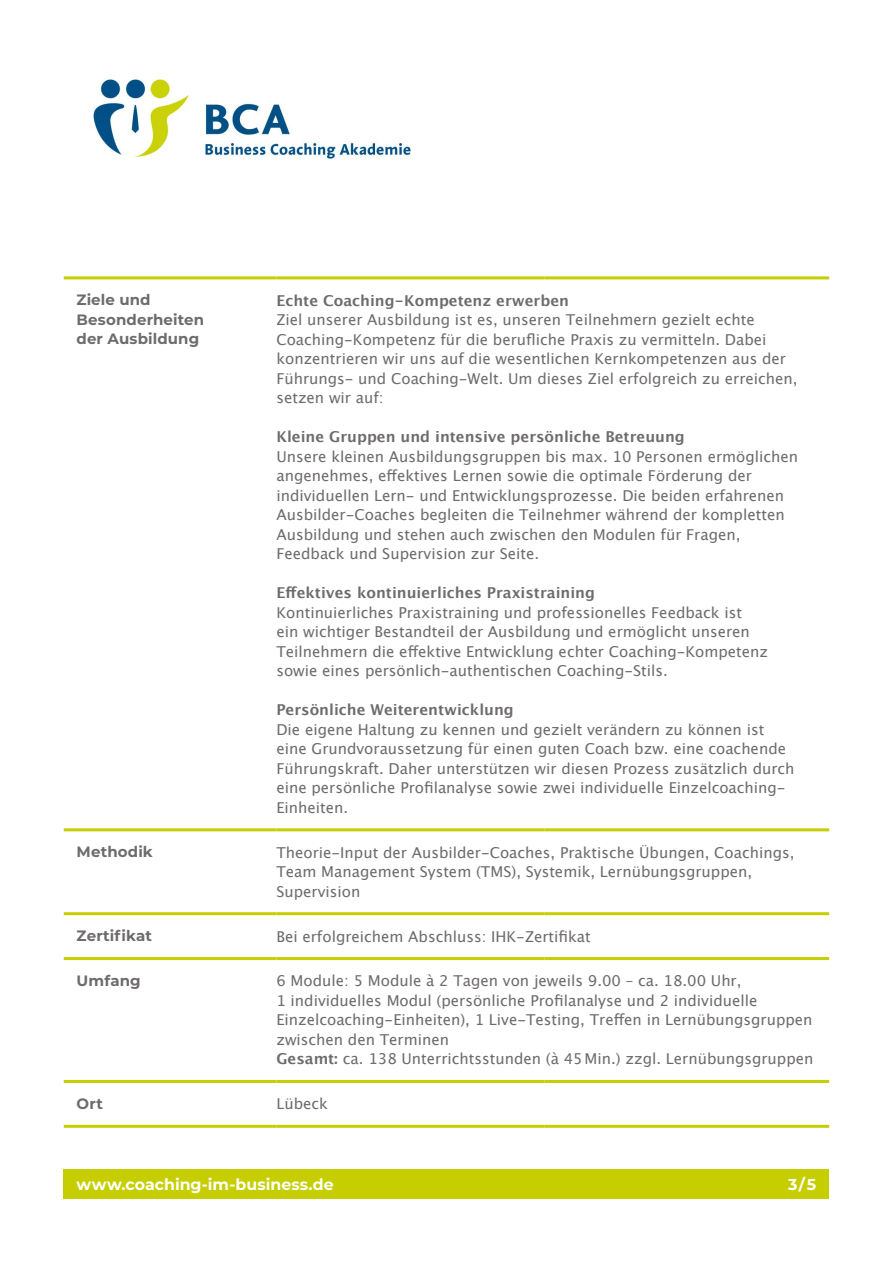
<style>
.page{position:relative;width:893px;height:1263px;background:#fff}
.page>*{position:absolute;margin:0;border:0;box-sizing:border-box;transform-origin:0 0}
.t1{font:700 15.75px "Montserrat";color:#fff}
.t2{font:15px/19.5px "Lucida Grande";color:#6f6b6d}
.t3{font:700 15px "Lucida Grande";color:#6f6b6d}
.t4{font:700 15px/19.5px "Montserrat";letter-spacing:.01em;color:#6f6b6d}
.s1{font-weight:700}
</style>
<div class="page">
<img style="left:93px;top:78px;width:318px;height:81px">
<div style="left:64px;top:1169px;width:765px;height:30px;background:#c6ce00"></div>
<hr style="left:64px;top:276px;width:212px;height:3px;background:#c6ce00">
<hr style="left:276px;top:276px;width:268px;height:3px;background:#c6ce00">
<hr style="left:544px;top:276px;width:285px;height:3px;background:#c6ce00">
<hr style="left:64px;top:828px;width:212px;height:3px;background:#c6ce00">
<hr style="left:276px;top:828px;width:268px;height:3px;background:#c6ce00">
<hr style="left:544px;top:828px;width:285px;height:3px;background:#c6ce00">
<hr style="left:64px;top:912px;width:212px;height:3px;background:#c6ce00">
<hr style="left:276px;top:912px;width:268px;height:3px;background:#c6ce00">
<hr style="left:544px;top:912px;width:285px;height:3px;background:#c6ce00">
<hr style="left:64px;top:957px;width:212px;height:3px;background:#c6ce00">
<hr style="left:276px;top:957px;width:268px;height:3px;background:#c6ce00">
<hr style="left:544px;top:957px;width:285px;height:3px;background:#c6ce00">
<hr style="left:64px;top:1080px;width:212px;height:3px;background:#c6ce00">
<hr style="left:276px;top:1080px;width:268px;height:3px;background:#c6ce00">
<hr style="left:544px;top:1080px;width:285px;height:3px;background:#c6ce00">
<hr style="left:64px;top:1125px;width:212px;height:3px;background:#c6ce00">
<hr style="left:276px;top:1125px;width:268px;height:3px;background:#c6ce00">
<hr style="left:544px;top:1125px;width:285px;height:3px;background:#c6ce00">
<p class="t4" style="left:77px;top:290px;width:129px">Ziele und<br>Besonderheiten der Ausbildung</p>
<p class="t3" style="left:276px;top:288px;width:294px">Echte Coaching-Kompetenz erwerben</p>
<p class="t2" style="left:276px;top:310px;width:523px">Ziel unserer Ausbildung ist es, unseren Teilnehmern gezielt echte Coaching-Kompetenz für die berufliche Praxis zu vermitteln. Dabei konzentrieren wir uns auf die wesentlichen Kernkompetenzen aus der Führungs- und Coaching-Welt. Um dieses Ziel erfolgreich zu erreichen, setzen wir auf:</p>
<p class="t3" style="left:276px;top:425px;width:410px">Kleine Gruppen und intensive persönliche Betreuung</p>
<p class="t2" style="left:276px;top:447px;width:523px">Unsere kleinen Ausbildungsgruppen bis max. 10 Personen ermöglichen angenehmes, effektives Lernen sowie die optimale Förderung der individuellen Lern- und Entwicklungsprozesse. Die beiden erfahrenen Ausbilder-Coaches begleiten die Teilnehmer während der kompletten Ausbildung und stehen auch zwischen den Modulen für Fragen, Feedback und Supervision zur Seite.</p>
<p class="t3" style="left:276px;top:581px;width:320px">Effektives kontinuierliches Praxistraining</p>
<p class="t2" style="left:276px;top:603px;width:493px">Kontinuierliches Praxistraining und professionelles Feedback ist<br>ein wichtiger Bestandteil der Ausbildung und ermöglicht unseren Teilnehmern die effektive Entwicklung echter Coaching-Kompetenz sowie eines persönlich-authentischen Coaching-Stils.</p>
<p class="t3" style="left:276px;top:698px;width:239px">Persönliche Weiterentwicklung</p>
<p class="t2" style="left:276px;top:720px;width:520px">Die eigene Haltung zu kennen und gezielt verändern zu können ist eine Grundvoraussetzung für einen guten Coach bzw. eine coachende Führungskraft. Daher unterstützen wir diesen Prozess zusätzlich durch eine persönliche Profilanalyse sowie zwei individuelle Einzelcoaching-Einheiten.</p>
<p class="t4" style="left:77px;top:841px;width:78px">Methodik</p>
<p class="t2" style="left:276px;top:843px;width:520px">Theorie-Input der Ausbilder-Coaches, Praktische Übungen, Coachings,<br>Team Management System (TMS), Systemik, Lernübungsgruppen,<br>Supervision</p>
<p class="t4" style="left:77px;top:925px;width:77px">Zertifikat</p>
<p class="t2" style="left:276px;top:927px;width:316px">Bei erfolgreichem Abschluss: IHK-Zertifikat</p>
<p class="t4" style="left:77px;top:970px;width:66px">Umfang</p>
<p class="t2" style="left:276px;top:971px;width:539px">6 Module: 5 Module à 2 Tagen von jeweils 9.00 – ca. 18.00 Uhr,<br>1 individuelles Modul (persönliche Profilanalyse und 2 individuelle Einzelcoaching-Einheiten), 1 Live-Testing, Treffen in Lernübungsgruppen zwischen den Terminen<br><span class="s1">Gesamt:</span> ca. 138 Unterrichtsstunden (à 45Min.) zzgl. Lernübungsgruppen</p>
<p class="t4" style="left:77px;top:1093px;width:28px">Ort</p>
<p class="t2" style="left:276px;top:1094px;width:53px">Lübeck</p>
<p class="t1" style="left:77px;top:1173px;width:259px">www.coaching-im-business.de</p>
<p class="t1" style="left:788px;top:1173px;width:30px">3 / 5</p>
</div>
